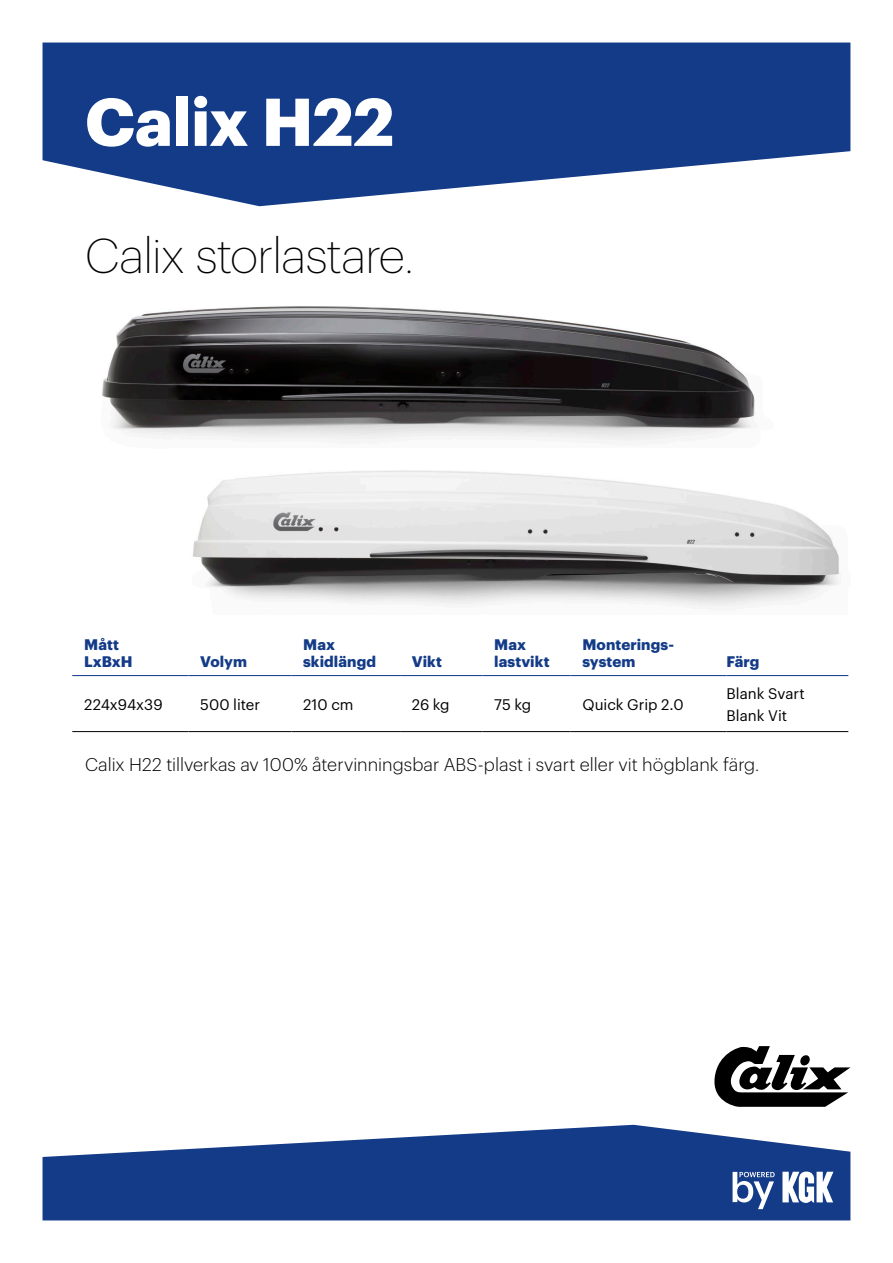
<style>
.page{position:relative;width:893px;height:1263px;background:#fff}
.page>*{position:absolute;margin:0;border:0;box-sizing:border-box;transform-origin:0 0}
.H1_framsida{font:700 66px "Graphik";letter-spacing:-.01em;color:#fff}
.Beskrivning{font:200 48px "Graphik";letter-spacing:-.02em;color:#000}
.Faktatext{font:300 18px "Graphik";color:#000}
.TH{font:700 15px/16.5px "Graphik";letter-spacing:.005em;color:#133b87}
.Tabellbröd{font:15px "Graphik";color:#000}
</style>
<div class="page">
<svg style="left:43px;top:43px;width:807px;height:163px;fill:#133b87"></svg>
<svg style="left:43px;top:1125px;width:807px;height:95px;fill:#133b87"></svg>
<svg style="left:714px;top:1046px;width:136px;height:61px"></svg>
<svg style="left:733px;top:1172px;width:42px;height:37px"></svg>
<svg style="left:782px;top:1171px;width:51px;height:32px"></svg>
<hr style="left:72px;top:675px;width:116px;height:1px;background:#133b87">
<hr style="left:188px;top:675px;width:103px;height:1px;background:#133b87">
<hr style="left:291px;top:675px;width:109px;height:1px;background:#133b87">
<hr style="left:400px;top:675px;width:82px;height:1px;background:#133b87">
<hr style="left:482px;top:675px;width:89px;height:1px;background:#133b87">
<hr style="left:571px;top:675px;width:155px;height:1px;background:#133b87">
<hr style="left:726px;top:675px;width:122px;height:1px;background:#133b87">
<hr style="left:72px;top:731px;width:116px;height:1px;background:#000">
<hr style="left:188px;top:731px;width:103px;height:1px;background:#000">
<hr style="left:291px;top:731px;width:109px;height:1px;background:#000">
<hr style="left:400px;top:731px;width:82px;height:1px;background:#000">
<hr style="left:482px;top:731px;width:89px;height:1px;background:#000">
<hr style="left:571px;top:731px;width:155px;height:1px;background:#000">
<hr style="left:726px;top:731px;width:122px;height:1px;background:#000">
<img style="left:102px;top:306px;width:653px;height:135px">
<img style="left:192px;top:470px;width:648px;height:137px">
<p class="H1_framsida" style="left:85px;top:71px;width:311px">Calix H22</p>
<p class="Beskrivning" style="left:85px;top:221px;width:330px">Calix storlastare.</p>
<p class="TH" style="left:84px;top:635px;width:50px">Mått<br>LxBxH</p>
<p class="TH" style="left:200px;top:652px;width:48px">Volym</p>
<p class="TH" style="left:303px;top:635px;width:75px">Max skidlängd</p>
<p class="TH" style="left:412px;top:652px;width:32px">Vikt</p>
<p class="TH" style="left:494px;top:635px;width:57px">Max lastvikt</p>
<p class="TH" style="left:582px;top:635px;width:93px">Monterings&shy;system</p>
<p class="Tabellbröd" style="left:84px;top:693px;width:80px">224x94x39</p>
<p class="Tabellbröd" style="left:200px;top:693px;width:61px">500 liter</p>
<p class="Tabellbröd" style="left:303px;top:693px;width:52px">210 cm</p>
<p class="Tabellbröd" style="left:412px;top:693px;width:39px">26 kg</p>
<p class="Tabellbröd" style="left:494px;top:693px;width:39px">75 kg</p>
<p class="Tabellbröd" style="left:582px;top:693px;width:103px">Quick Grip 2.0</p>
<p class="TH" style="left:726px;top:652px;width:35px">Färg</p>
<p class="Tabellbröd" style="left:726px;top:682px;width:80px">Blank Svart</p>
<p class="Tabellbröd" style="left:726px;top:704px;width:62px">Blank Vit</p>
<p class="Faktatext" style="left:85px;top:751px;width:676px">Calix H22 tillverkas av 100% återvinningsbar ABS-plast i svart eller vit högblank färg.</p>
</div>
